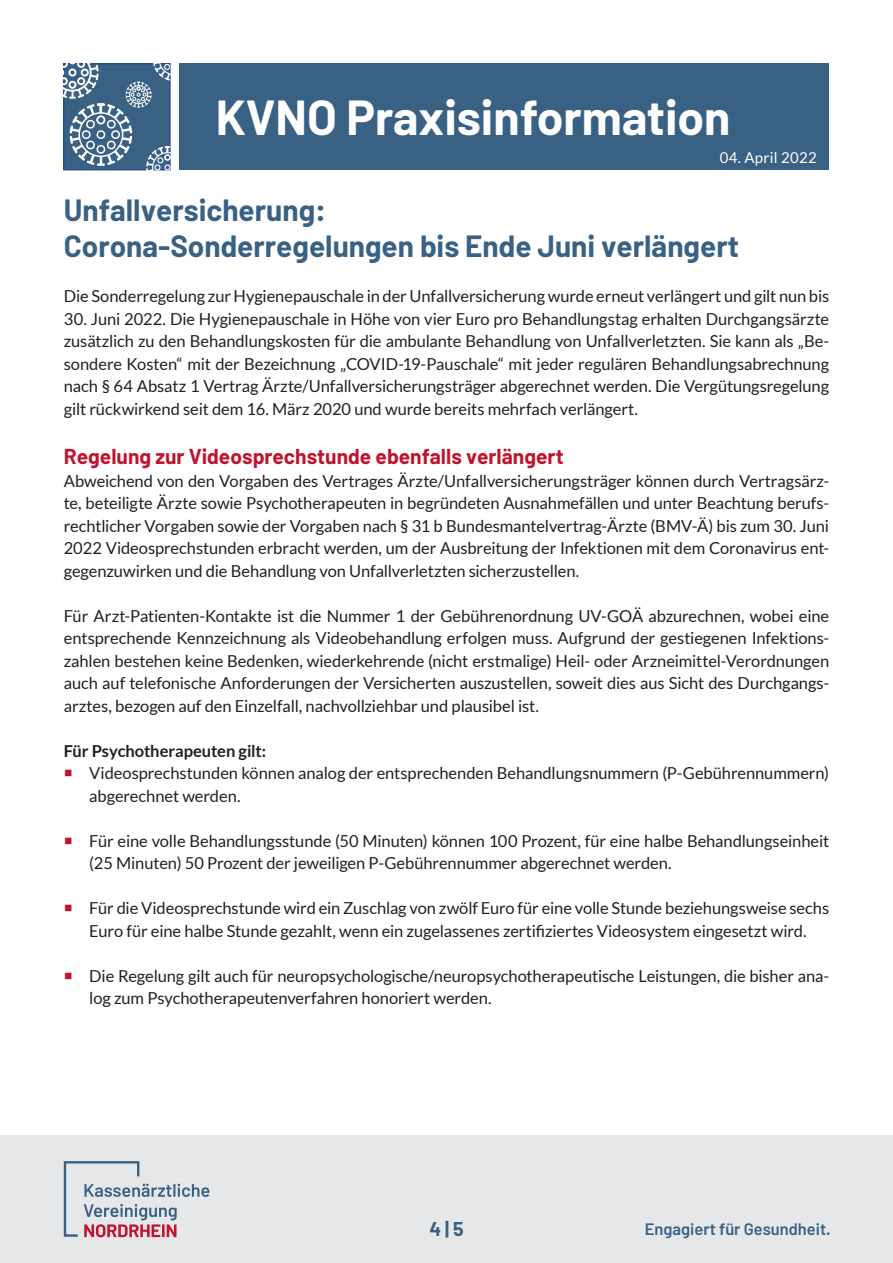
<style>
.page{position:relative;width:893px;height:1263px;background:#fff}
.page>*{position:absolute;margin:0;border:0;box-sizing:border-box;transform-origin:0 0}
.t1{font:700 48px "Barlow";color:#fff}
._1_0_-_Fließtext___1{font:700 30px/36px "Barlow";color:#396184}
._1_0_-_Fließtext___1-2{font:700 21px "Barlow";color:#c0142e}
.t2{font:700 19.5px "Barlow";color:#396184}
._1_0_-_Fließtext___1-3{font:16.5px/22.5px "Lato";letter-spacing:-.005em;color:#231f20;text-align:justify}
._1_0_-_Fließtext___1-4{font:700 16.5px "Lato";letter-spacing:-.005em;color:#231f20}
.t3{font:600 16.5px "Barlow";color:#396184}
.t4{font:15px "Lato";letter-spacing:.02em;color:#fff}
.s1{color:#c0142e}
</style>
<div class="page">
<div style="left:180px;top:64px;width:649px;height:106px;background:#396184"></div>
<svg style="left:64px;top:64px;width:106px;height:106px;background:#5c7d9a"></svg>
<div style="left:0;top:1135px;width:893px;height:128px;background:#e6e7e9"></div>
<svg style="left:64px;top:1161px;width:145px;height:76px"></svg>
<h1 class="t1" style="left:216px;top:88px;width:516px">KVNO Praxisinformation</h1>
<p class="t4" style="left:720px;top:149px;width:99px">04. April 2022</p>
<p class="_1_0_-_Fließtext___1" style="left:64px;top:192px;width:677px">Unfallversicherung:<br>Corona-Sonderregelungen bis Ende Juni verlängert</p>
<p class="_1_0_-_Fließtext___1-3" style="left:64px;top:285px;width:767px">Die Sonderregelung zur Hygienepauschale in der Unfallversicherung wurde erneut verlängert und gilt nun bis</p>
<p class="_1_0_-_Fließtext___1-3" style="left:64px;top:308px;width:767px">30. Juni 2022. Die Hygienepauschale in Höhe von vier Euro pro Behandlungstag erhalten Durchgangsärzte zusätzlich zu den Behandlungskosten für die ambulante Behandlung von Unfallverletzten. Sie kann als „Be&shy;sondere Kosten“ mit der Bezeichnung „COVID-19-Pauschale“ mit jeder regulären Behandlungsabrechnung nach § 64 Absatz 1 Vertrag Ärzte/Unfallversicherungsträger abgerechnet werden. Die Vergütungsregelung gilt rückwirkend seit dem 16. März 2020 und wurde bereits mehrfach verlängert.</p>
<p class="_1_0_-_Fließtext___1-2" style="left:64px;top:444px;width:501px">Regelung zur Videosprechstunde ebenfalls verlängert</p>
<p class="_1_0_-_Fließtext___1-3" style="left:64px;top:470px;width:767px">Abweichend von den Vorgaben des Vertrages Ärzte/Unfallversicherungsträger können durch Vertragsärz&shy;te, beteiligte Ärzte sowie Psychotherapeuten in begründeten Ausnahmefällen und unter Beachtung berufs&shy;rechtlicher Vorgaben sowie der Vorgaben nach § 31 b Bundesmantelvertrag-Ärzte (BMV-Ä) bis zum 30. Juni 2022 Videosprechstunden erbracht werden, um der Ausbreitung der Infektionen mit dem Coronavirus ent&shy;gegenzuwirken und die Behandlung von Unfallverletzten sicherzustellen.</p>
<p class="_1_0_-_Fließtext___1-3" style="left:64px;top:605px;width:767px">Für Arzt-Patienten-Kontakte ist die Nummer 1 der Gebührenordnung UV-GOÄ abzurechnen, wobei eine entsprechende Kennzeichnung als Videobehandlung erfolgen muss. Aufgrund der gestiegenen Infektions&shy;zahlen bestehen keine Bedenken, wiederkehrende (nicht erstmalige) Heil- oder Arzneimittel-Verordnungen auch auf telefonische Anforderungen der Versicherten auszustellen, soweit dies aus Sicht des Durchgangs&shy;arztes, bezogen auf den Einzelfall, nachvollziehbar und plausibel ist.</p>
<p class="_1_0_-_Fließtext___1-4" style="left:64px;top:741px;width:204px">Für Psychotherapeuten gilt:</p>
<p class="_1_0_-_Fließtext___1-3" style="left:89px;top:762px;width:741px;text-indent:-26px"><span class="s1">○</span> Videosprechstunden können analog der entsprechenden Behandlungsnummern (P-Gebührennummern) abgerechnet werden.</p>
<p class="_1_0_-_Fließtext___1-3" style="left:89px;top:830px;width:741px;text-indent:-26px"><span class="s1">○</span> Für eine volle Behandlungsstunde (50 Minuten) können 100 Prozent, für eine halbe Behandlungseinheit (25 Minuten) 50 Prozent der jeweiligen P-Gebührennummer abgerechnet werden.</p>
<p class="_1_0_-_Fließtext___1-3" style="left:64px;top:897px;width:767px;text-align:center"><span class="s1">○</span> Für die Videosprechstunde wird ein Zuschlag von zwölf Euro für eine volle Stunde beziehungsweise sechs<br>Euro für eine halbe Stunde gezahlt, wenn ein zugelassenes zertifiziertes Videosystem eingesetzt wird.</p>
<p class="_1_0_-_Fließtext___1-3" style="left:89px;top:965px;width:741px;text-indent:-26px"><span class="s1">○</span> Die Regelung gilt auch für neuropsychologische/neuropsychotherapeutische Leistungen, die bisher ana&shy;log zum Psychotherapeutenverfahren honoriert werden.</p>
<p class="t2" style="left:429px;top:1217px;width:36px">4 | 5</p>
<p class="t3" style="left:645px;top:1219px;width:187px">Engagiert für Gesundheit.</p>
</div>
